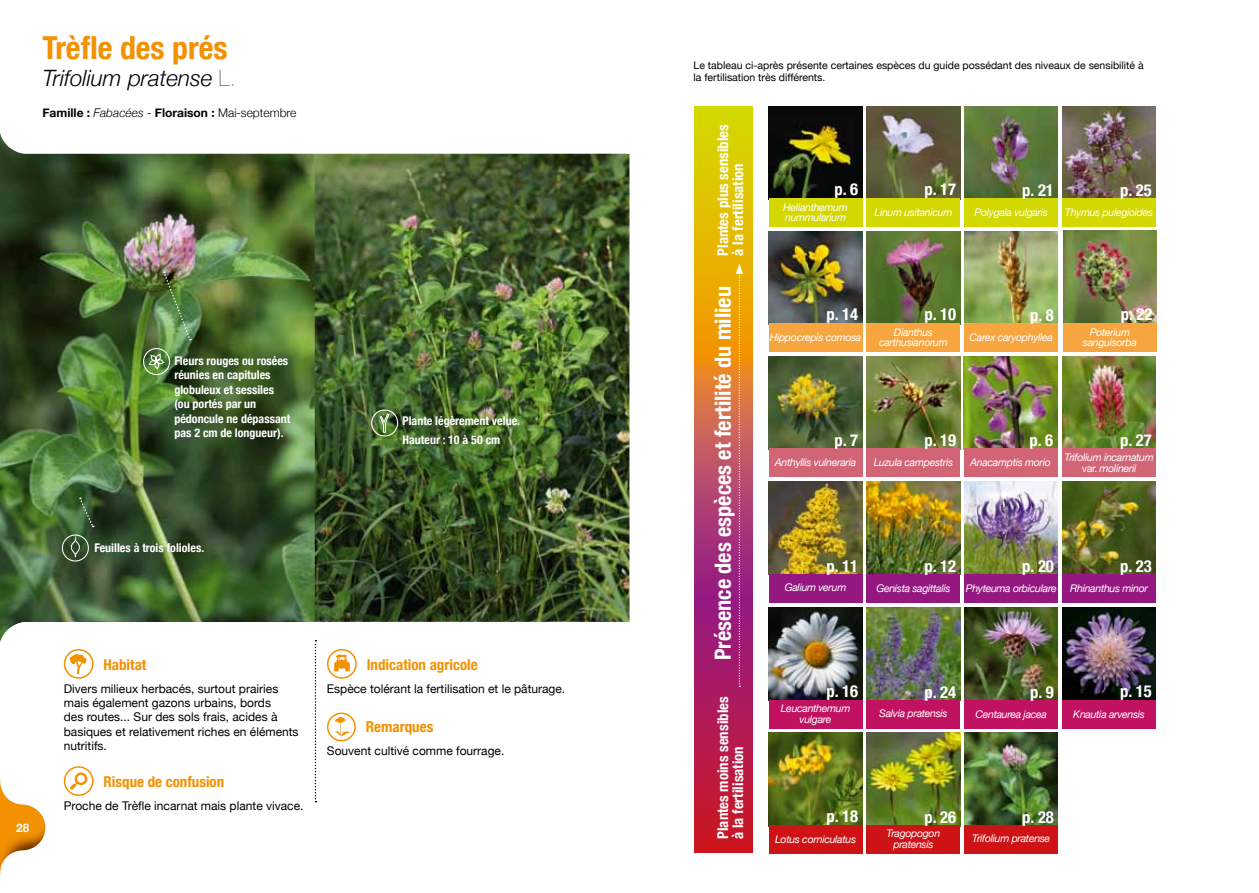
<style>
.page{position:relative;width:1259px;height:893px;background:#fff}
.page>*{position:absolute;margin:0;border:0;box-sizing:border-box;transform-origin:0 0}
.t1{font:700 condensed 31.8px "Helvetica Neue";color:#f39100}
.t2{font:italic 300 22.5px "Helvetica Neue";color:#000}
.t3{font:700 condensed 22.35px "Helvetica Neue";color:#fff}
.t4{font:700 condensed 16.65px "Helvetica Neue";color:#fff}
.t5{font:700 condensed 15px "Helvetica Neue";color:#f39100}
.t6{font:700 condensed 14.85px/14.9px "Helvetica Neue";color:#fff}
.t7{font:12px/14.4px "Helvetica Neue";color:#000}
.t8{font:700 condensed 12px/14.4px "Helvetica Neue";color:#fff}
.t9{font:700 12px "Helvetica Neue";color:#000}
.t10{font:700 11.7px "Helvetica Neue";color:#fff}
.t11{font:italic 10.5px/10.5px "Helvetica Neue";letter-spacing:-.03em;color:#fff;text-align:center}
.t12{font:10.5px/11.6px "Helvetica Neue";color:#000}
.s1{font-weight:200;font-style:normal}
.s2{font-weight:300;font-style:italic}
.s3{font-weight:300}
.s4{font-style:normal}
</style>
<div class="page">
<img style="left:0;top:172px;width:315px;height:450px">
<img style="left:315px;top:154px;width:314px;height:468px">
<img style="left:315px;top:621px;width:311px;height:1px">
<img style="left:0;top:154px;width:315px;height:18px">
<img style="left:315px;top:154px;width:311px;height:18px">
<svg style="left:0;top:133px;width:629px;height:21px"></svg>
<div style="left:371px;top:409px;width:27px;height:27px;border:1px solid #fff;border-radius:50%"></div>
<svg style="left:379px;top:414px;width:11px;height:19px"></svg>
<svg style="left:148px;top:353px;width:18px;height:18px"></svg>
<div style="left:143px;top:348px;width:27px;height:27px;border:1px solid #fff;border-radius:50%"></div>
<svg style="left:71px;top:539px;width:9px;height:19px"></svg>
<div style="left:62px;top:534px;width:27px;height:27px;border:1px solid #fff;border-radius:50%"></div>
<div style="left:64px;top:649px;width:30px;height:30px;border:2px solid #f39100;border-radius:50%"></div>
<svg style="left:70px;top:653px;width:16px;height:21px"></svg>
<svg style="left:70px;top:772px;width:17px;height:18px"></svg>
<div style="left:64px;top:766px;width:30px;height:30px;border:2px solid #f39100;border-radius:50%"></div>
<svg style="left:334px;top:654px;width:16px;height:18px"></svg>
<div style="left:327px;top:649px;width:30px;height:30px;border:2px solid #f39100;border-radius:50%"></div>
<div style="left:327px;top:712px;width:29px;height:29px;border:2px solid #f39100;border-radius:50%"></div>
<svg style="left:335px;top:717px;width:15px;height:20px"></svg>
<svg style="left:315px;top:640px;width:1px;height:162px"></svg>
<img style="left:0;top:779px;width:45px;height:97px">
<svg style="left:79px;top:498px;width:15px;height:29px"></svg>
<img style="left:163px;top:271px;width:28px;height:69px">
<svg style="left:694px;top:106px;width:58px;height:747px;background:#c6613a"></svg>
<svg style="left:735px;top:264px;width:8px;height:423px;background:#c5605c"></svg>
<img style="left:769px;top:106px;width:93px;height:92px">
<div style="left:769px;top:198px;width:93px;height:29px;background:#d3d800"></div>
<img style="left:769px;top:607px;width:93px;height:93px">
<div style="left:769px;top:700px;width:93px;height:28px;background:#c11261"></div>
<img style="left:769px;top:733px;width:93px;height:93px">
<div style="left:769px;top:826px;width:93px;height:28px;background:#cd1316"></div>
<img style="left:769px;top:356px;width:93px;height:93px">
<div style="left:769px;top:449px;width:93px;height:28px;background:#d16475"></div>
<img style="left:769px;top:482px;width:93px;height:92px">
<div style="left:769px;top:574px;width:93px;height:28px;background:#951881"></div>
<img style="left:769px;top:231px;width:93px;height:92px">
<div style="left:769px;top:323px;width:93px;height:29px;background:#f7a53f"></div>
<img style="left:867px;top:106px;width:93px;height:92px">
<div style="left:867px;top:198px;width:93px;height:29px;background:#d3d800"></div>
<img style="left:867px;top:607px;width:93px;height:93px">
<div style="left:867px;top:700px;width:93px;height:28px;background:#c11261"></div>
<img style="left:867px;top:733px;width:93px;height:92px">
<div style="left:867px;top:825px;width:93px;height:28px;background:#cd1316"></div>
<img style="left:867px;top:356px;width:93px;height:93px">
<div style="left:867px;top:449px;width:93px;height:28px;background:#d16475"></div>
<img style="left:867px;top:482px;width:93px;height:92px">
<div style="left:867px;top:574px;width:93px;height:29px;background:#951881"></div>
<img style="left:867px;top:231px;width:93px;height:92px">
<div style="left:867px;top:323px;width:93px;height:29px;background:#f7a53f"></div>
<img style="left:1062px;top:106px;width:93px;height:92px">
<div style="left:1062px;top:198px;width:93px;height:29px;background:#d3d800"></div>
<img style="left:1062px;top:607px;width:93px;height:93px">
<div style="left:1062px;top:700px;width:93px;height:28px;background:#c11261"></div>
<img style="left:1062px;top:356px;width:93px;height:93px">
<div style="left:1062px;top:449px;width:93px;height:28px;background:#d16475"></div>
<img style="left:1062px;top:482px;width:93px;height:92px">
<div style="left:1062px;top:574px;width:93px;height:28px;background:#951881"></div>
<img style="left:964px;top:356px;width:93px;height:92px">
<div style="left:964px;top:448px;width:93px;height:29px;background:#d16475"></div>
<img style="left:964px;top:106px;width:94px;height:92px">
<div style="left:964px;top:198px;width:94px;height:29px;background:#d3d800"></div>
<img style="left:964px;top:607px;width:94px;height:93px">
<div style="left:964px;top:700px;width:94px;height:28px;background:#c11261"></div>
<img style="left:964px;top:733px;width:94px;height:92px">
<div style="left:964px;top:825px;width:94px;height:28px;background:#cd1316"></div>
<img style="left:1063px;top:231px;width:93px;height:92px">
<div style="left:1063px;top:323px;width:93px;height:29px;background:#f7a53f"></div>
<img style="left:964px;top:482px;width:94px;height:92px">
<div style="left:964px;top:574px;width:94px;height:28px;background:#951881"></div>
<img style="left:964px;top:231px;width:94px;height:92px">
<div style="left:964px;top:323px;width:94px;height:29px;background:#f7a53f"></div>
<h1 class="t1" style="left:43px;top:28px;width:186px">Trèfle des prés</h1>
<h2 class="t2" style="left:43px;top:65px;width:195px">Trifolium pratense <span class="s1">L.</span></h2>
<p class="t9" style="left:43px;top:105px;width:255px">Famille : <span class="s2">Fabacées</span> <span class="s3">-</span> Floraison : <span class="s3">Mai-septembre</span></p>
<p class="t8" style="left:174px;top:353px;width:117px">Fleurs rouges ou rosées réunies en capitules globuleux et sessiles (ou portés par un pédoncule ne dépassant pas 2 cm de longueur).</p>
<p class="t8" style="left:94px;top:540px;width:111px">Feuilles à trois folioles.</p>
<p class="t8" style="left:402px;top:412px;width:119px;line-height:18.6px">Plante légèrement velue.<br>Hauteur : 10 à 50 cm</p>
<p class="t10" style="left:16px;top:821px;width:14px">28</p>
<h3 class="t5" style="left:104px;top:655px;width:44px">Habitat</h3>
<p class="t7" style="left:64px;top:681px;width:236px">Divers milieux herbacés, surtout prairies mais également gazons urbains, bords<br>des routes... Sur des sols frais, acides à basiques et relativement riches en éléments nutritifs.</p>
<h3 class="t5" style="left:104px;top:772px;width:122px">Risque de confusion</h3>
<p class="t7" style="left:64px;top:798px;width:241px">Proche de Trèfle incarnat mais plante vivace.</p>
<h3 class="t5" style="left:367px;top:655px;width:112px">Indication agricole</h3>
<p class="t7" style="left:327px;top:681px;width:240px">Espèce tolérant la fertilisation et le pâturage.</p>
<h3 class="t5" style="left:366px;top:718px;width:69px">Remarques</h3>
<p class="t7" style="left:327px;top:744px;width:179px">Souvent cultivé comme fourrage.</p>
<p class="t12" style="left:693px;top:60px;width:452px">Le tableau ci-après présente certaines espèces du guide possédant des niveaux de sensibilité à la fertilisation très différents.</p>
<h3 class="t6" style="left:715px;top:256px;width:133px;rotate:-90deg">Plantes plus sensibles à la fertilisation</h3>
<h3 class="t3" style="left:709px;top:660px;width:376px;rotate:-90deg">Présence des espèces et fertilité du milieu</h3>
<h3 class="t6" style="left:715px;top:839px;width:144px;rotate:-90deg">Plantes moins sensibles à la fertilisation</h3>
<h3 class="t4" style="left:834px;top:179px;width:25px">p. 6</h3>
<p class="t11" style="left:783px;top:201px;width:66px;text-align:left">Helianthemum nummularium</p>
<h3 class="t4" style="left:924px;top:179px;width:33px">p. 17</h3>
<p class="t11" style="left:874px;top:207px;width:79px">Linum usitanicum</p>
<h3 class="t4" style="left:1022px;top:180px;width:33px">p. 21</h3>
<p class="t11" style="left:974px;top:207px;width:75px">Polygala vulgaris</p>
<h3 class="t4" style="left:1120px;top:180px;width:33px">p. 25</h3>
<p class="t11" style="left:1065px;top:207px;width:90px">Thymus pulegioides</p>
<h3 class="t4" style="left:826px;top:304px;width:33px">p. 14</h3>
<p class="t11" style="left:769px;top:332px;width:93px">Hippocrepis comosa</p>
<h3 class="t4" style="left:924px;top:304px;width:33px">p. 10</h3>
<p class="t11" style="left:879px;top:326px;width:70px">Dianthus carthusianorum</p>
<h3 class="t4" style="left:1030px;top:305px;width:25px">p. 8</h3>
<p class="t11" style="left:969px;top:332px;width:85px">Carex caryophyllea</p>
<h3 class="t4" style="left:1121px;top:304px;width:33px">p. 22</h3>
<p class="t11" style="left:1083px;top:326px;width:55px">Poterium sanguisorba</p>
<h3 class="t4" style="left:834px;top:430px;width:25px">p. 7</h3>
<p class="t11" style="left:775px;top:457px;width:83px">Anthyllis vulneraria</p>
<h3 class="t4" style="left:924px;top:430px;width:33px">p. 19</h3>
<p class="t11" style="left:873px;top:457px;width:81px">Luzula campestris</p>
<h3 class="t4" style="left:1029px;top:430px;width:25px">p. 6</h3>
<p class="t11" style="left:970px;top:457px;width:82px">Anacamptis morio</p>
<h3 class="t4" style="left:1120px;top:430px;width:33px">p. 27</h3>
<p class="t11" style="left:1064px;top:452px;width:91px">Trifolium incarnatum <span class="s4">var.</span> molinerii</p>
<h3 class="t4" style="left:826px;top:556px;width:33px">p. 11</h3>
<p class="t11" style="left:785px;top:582px;width:63px">Galium verum</p>
<h3 class="t4" style="left:924px;top:556px;width:33px">p. 12</h3>
<p class="t11" style="left:876px;top:583px;width:76px">Genista sagittalis</p>
<h3 class="t4" style="left:1022px;top:556px;width:33px">p. 20</h3>
<p class="t11" style="left:966px;top:582px;width:92px">Phyteuma orbiculare</p>
<h3 class="t4" style="left:1120px;top:556px;width:33px">p. 23</h3>
<p class="t11" style="left:1070px;top:582px;width:79px">Rhinanthus minor</p>
<h3 class="t4" style="left:826px;top:681px;width:33px">p. 16</h3>
<p class="t11" style="left:781px;top:703px;width:71px">Leucanthemum vulgare</p>
<h3 class="t4" style="left:924px;top:682px;width:33px">p. 24</h3>
<p class="t11" style="left:879px;top:708px;width:70px">Salvia pratensis</p>
<h3 class="t4" style="left:1030px;top:682px;width:25px">p. 9</h3>
<p class="t11" style="left:975px;top:708px;width:73px">Centaurea jacea</p>
<h3 class="t4" style="left:1120px;top:681px;width:33px">p. 15</h3>
<p class="t11" style="left:1073px;top:708px;width:73px">Knautia arvensis</p>
<h3 class="t4" style="left:826px;top:806px;width:33px">p. 18</h3>
<p class="t11" style="left:775px;top:834px;width:82px">Lotus corniculatus</p>
<h3 class="t4" style="left:924px;top:807px;width:33px">p. 26</h3>
<p class="t11" style="left:886px;top:828px;width:55px">Tragopogon pratensis</p>
<h3 class="t4" style="left:1022px;top:807px;width:33px">p. 28</h3>
<p class="t11" style="left:972px;top:833px;width:80px">Trifolium pratense</p>
</div>
